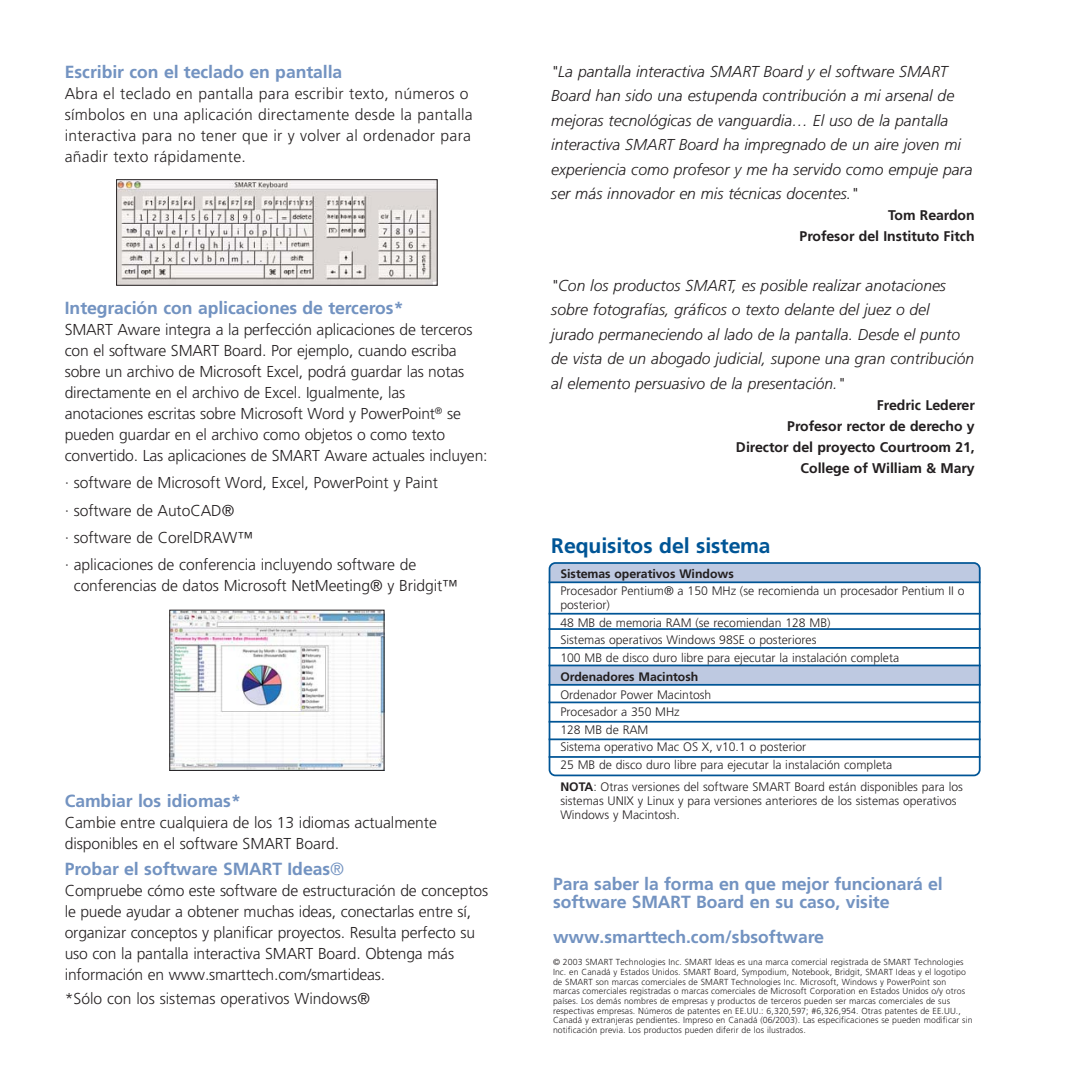
<style>
.page{position:relative;width:1071px;height:1071px;background:#fff}
.page>*{position:absolute;margin:0;border:0;box-sizing:border-box;transform-origin:0 0}
.t1{font:21px "TTE724 O00";color:#005596}
.t2{font:17.5px/17.5px "TTE724 O00";color:#7393c1}
.t3{font:15.75px/21px "TTE721 O00";letter-spacing:-.01em;color:#231f20}
.t4{font:15.75px/24.5px "TTE727 O00";color:#231f20}
.t5{font:15.75px/21px "TTE721 O00";letter-spacing:.015em;color:#231f20}
.t6{font:14px/21px "TTE724 O00";color:#231f20;text-align:right}
.t7{font:12.25px/17.5px "TTE721 O00";color:#231f20}
.t8{font:12.25px "TTE724 O00";color:#231f20}
.t9{font:8.75px/9.6px "TTE721 O00";letter-spacing:.01em;color:#231f20}
.s1{font-family:"TTE721 O00"}
.s2{font-family:"TTE724 O00"}
</style>
<div class="page">
<svg style="left:549px;top:562px;width:432px;height:214px"></svg>
<hr style="left:549px;top:581px;width:432px;height:2px;background:#005596">
<hr style="left:549px;top:613px;width:432px;height:2px;background:#005596">
<hr style="left:549px;top:628px;width:432px;height:2px;background:#005596">
<hr style="left:549px;top:647px;width:432px;height:2px;background:#005596">
<hr style="left:549px;top:665px;width:432px;height:1px;background:#005596">
<hr style="left:549px;top:684px;width:432px;height:2px;background:#005596">
<hr style="left:549px;top:702px;width:432px;height:1px;background:#005596">
<hr style="left:549px;top:721px;width:432px;height:2px;background:#005596">
<hr style="left:549px;top:738px;width:432px;height:2px;background:#005596">
<hr style="left:549px;top:756px;width:432px;height:2px;background:#005596">
<img style="left:172px;top:612px;width:210px;height:157px">
<div style="left:170px;top:610px;width:214px;height:161px;border:1px solid #231f20"></div>
<img style="left:118px;top:181px;width:317px;height:103px">
<div style="left:116px;top:179px;width:321px;height:107px;border:1px solid #231f20"></div>
<p class="t2" style="left:65px;top:64px;width:279px">Escribir con el teclado en pantalla</p>
<p class="t5" style="left:65px;top:84px;width:409px">Abra el teclado en pantalla para escribir texto, números o símbolos en una aplicación directamente desde la pantalla interactiva para no tener que ir y volver al ordenador para añadir texto rápidamente.</p>
<p class="t2" style="left:65px;top:301px;width:340px">Integración con aplicaciones de terceros*</p>
<p class="t3" style="left:65px;top:320px;width:424px">SMART Aware integra a la perfección aplicaciones de terceros con el software SMART Board. Por ejemplo, cuando escriba sobre un archivo de Microsoft Excel, podrá guardar las notas directamente en el archivo de Excel. Igualmente, las anotaciones escritas sobre Microsoft Word y PowerPoint<sup>®</sup> se pueden guardar en el archivo como objetos o como texto convertido. Las aplicaciones de SMART Aware actuales incluyen:</p>
<p class="t3" style="left:65px;top:471px;width:375px;line-height:27.3px">· software de Microsoft Word, Excel, PowerPoint y Paint · software de AutoCAD®<br>· software de CorelDRAW™<br>· aplicaciones de conferencia incluyendo software de</p>
<p class="t3" style="left:74px;top:577px;width:386px">conferencias de datos Microsoft NetMeeting® y Bridgit™</p>
<p class="t2" style="left:65px;top:793px;width:177px">Cambiar los idiomas*</p>
<p class="t3" style="left:65px;top:813px;width:374px">Cambie entre cualquiera de los 13 idiomas actualmente disponibles en el software SMART Board.</p>
<p class="t2" style="left:65px;top:861px;width:281px">Probar el software SMART Ideas<span class="s1">®</span></p>
<p class="t3" style="left:65px;top:881px;width:425px">Compruebe cómo este software de estructuración de conceptos le puede ayudar a obtener muchas ideas, conectarlas entre sí, organizar conceptos y planificar proyectos. Resulta perfecto su uso con la pantalla interactiva SMART Board. Obtenga más información en www.smarttech.com/smartideas.</p>
<p class="t3" style="left:65px;top:990px;width:307px">*Sólo con los sistemas operativos Windows®</p>
<p class="t4" style="left:551px;top:60px;width:423px">"La pantalla interactiva SMART Board y el software SMART Board han sido una estupenda contribución a mi arsenal de mejoras tecnológicas de vanguardia… El uso de la pantalla interactiva SMART Board ha impregnado de un aire joven mi experiencia como profesor y me ha servido como empuje para ser más innovador en mis técnicas docentes."</p>
<p class="t6" style="left:800px;top:206px;width:177px">Tom Reardon<br>Profesor del Instituto Fitch</p>
<p class="t4" style="left:551px;top:274px;width:425px">"Con los productos SMART, es posible realizar anotaciones sobre fotografías, gráficos o texto delante del juez o del jurado permaneciendo al lado de la pantalla. Desde el punto de vista de un abogado judicial, supone una gran contribución al elemento persuasivo de la presentación."</p>
<p class="t6" style="left:736px;top:396px;width:240px">Fredric Lederer<br>Profesor rector de derecho y<br>Director del proyecto Courtroom 21,<br>College of William &amp; Mary</p>
<h1 class="t1" style="left:551px;top:538px;width:221px">Requisitos del sistema</h1>
<p class="t8" style="left:560px;top:569px;width:175px">Sistemas operativos Windows</p>
<p class="t7" style="left:560px;top:585px;width:406px;line-height:14px">Procesador Pentium® a 150 MHz (se recomienda un procesador Pentium II o posterior)</p>
<p class="t7" style="left:560px;top:615px;width:340px">48 MB de memoria RAM (se recomiendan 128 MB)<br>Sistemas operativos Windows 98SE o posteriores<br>100 MB de disco duro libre para ejecutar la instalación completa</p>
<p class="t8" style="left:560px;top:672px;width:140px">Ordenadores Macintosh</p>
<p class="t7" style="left:560px;top:687px;width:334px">Ordenador Power Macintosh<br>Procesador a 350 MHz<br>128 MB de RAM<br>Sistema operativo Mac OS X, v10.1 o posterior<br>25 MB de disco duro libre para ejecutar la instalación completa</p>
<p class="t7" style="left:560px;top:781px;width:404px;line-height:14px"><span class="s2">NOTA</span>: Otras versiones del software SMART Board están disponibles para los sistemas UNIX y Linux y para versiones anteriores de los sistemas operativos<br>Windows y Macintosh.</p>
<p class="t2" style="left:553px;top:877px;width:391px">Para saber la forma en que mejor funcionará el software SMART Board en su caso, visite</p>
<p class="t2" style="left:553px;top:930px;width:272px">www.smarttech.com/sbsoftware</p>
<p class="t9" style="left:553px;top:958px;width:421px">© 2003 SMART Technologies Inc. SMART Ideas es una marca comercial registrada de SMART Technologies Inc. en Canadá y Estados Unidos. SMART Board, Sympodium, Notebook, Bridgit, SMART Ideas y el logotipo de SMART son marcas comerciales de SMART Technologies Inc. Microsoft, Windows y PowerPoint son marcas comerciales registradas o marcas comerciales de Microsoft Corporation en Estados Unidos o/y otros países. Los demás nombres de empresas y productos de terceros pueden ser marcas comerciales de sus respectivas empresas. Números de patentes en EE.UU.: 6,320,597; #6,326,954. Otras patentes de EE.UU., Canadá y extranjeras pendientes. Impreso en Canadá (06/2003). Las especificaciones se pueden modificar sin notificación previa. Los productos pueden diferir de los ilustrados.</p>
</div>
